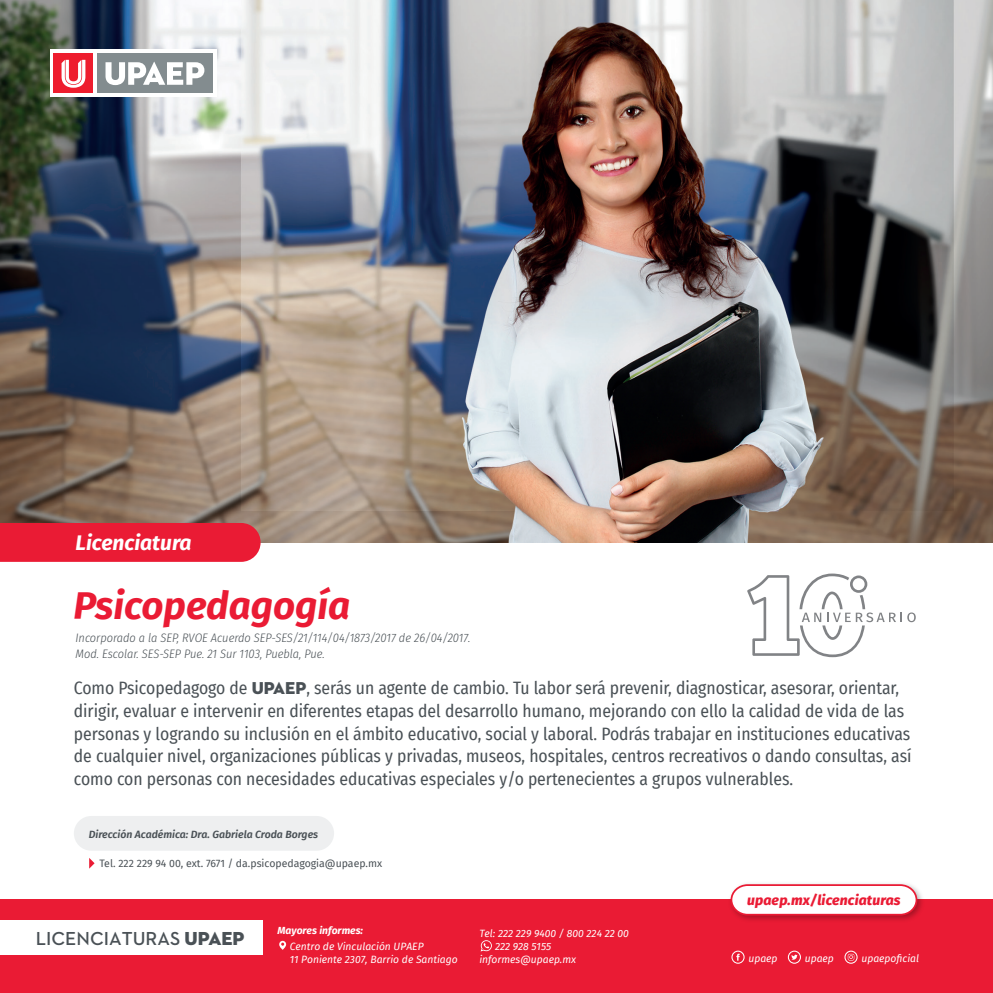
<style>
.page{position:relative;width:993px;height:993px;background:#fff}
.page>*{position:absolute;margin:0;border:0;box-sizing:border-box;transform-origin:0 0}
.t1{font:italic 700 38.5px "Fira Sans";color:#ea1b34}
.t2{font:italic 700 21px "Fira Sans";color:#fff}
.t3{font:600 19.07px "Neutraface 2 Text";color:#4a5156}
.t4{font:17.5px/22.8px "Fira Sans Condensed";color:#4a5156}
.t5{font:italic 800 14px "Fira Sans";letter-spacing:.01em;color:#ea1b34}
.t6{font:italic 300 12.25px/15.8px "Fira Sans Condensed";color:#4a5156}
.t7{font:10.5px "Fira Sans";color:#4a5156}
.t8{font:italic 600 10.5px "Fira Sans";color:#4a5156}
.t9{font:italic 10.33px/13.3px "Fira Sans";color:#fff}
.t10{font:italic 700 10.33px "Fira Sans";color:#fff}
.s1{font-family:"Neutraface 2 Display Titling"}
.s2{font-family:"Neutraface 2 Display Titling";font-weight:400}
</style>
<div class="page">
<div style="left:0;top:899px;width:992px;height:93px;background:#ea1b34"></div>
<img style="left:0;top:0;width:992px;height:542px">
<img style="left:738px;top:890px;width:184px;height:31px">
<svg style="left:730px;top:883px;width:187px;height:33px"></svg>
<svg style="left:731px;top:950px;width:13px;height:13px"></svg>
<svg style="left:787px;top:950px;width:13px;height:13px"></svg>
<svg style="left:844px;top:950px;width:13px;height:13px"></svg>
<svg style="left:480px;top:940px;width:11px;height:11px"></svg>
<svg style="left:89px;top:858px;width:6px;height:10px"></svg>
<svg style="left:279px;top:940px;width:7px;height:9px"></svg>
<div style="left:0;top:920px;width:262px;height:34px;background:#fff"></div>
<svg style="left:907px;top:612px;width:8px;height:10px"></svg>
<svg style="left:747px;top:573px;width:154px;height:84px"></svg>
<div style="left:74px;top:815px;width:260px;height:35px;background:#eeeff0;border-radius:17px"></div>
<div style="left:0;top:523px;width:260px;height:38px;background:#ea1b34"></div>
<svg style="left:50px;top:50px;width:166px;height:47px"></svg>
<div style="left:97px;top:54px;width:115px;height:39px;background:#838c8f"></div>
<svg style="left:105px;top:62px;width:99px;height:23px"></svg>
<div style="left:54px;top:54px;width:39px;height:39px;background:#ee1d2e"></div>
<svg style="left:61px;top:60px;width:24px;height:28px"></svg>
<p class="t2" style="left:75px;top:525px;width:118px">Licenciatura</p>
<h1 class="t1" style="left:74px;top:572px;width:278px">Psicopedagogía</h1>
<p class="t6" style="left:75px;top:629px;width:396px">Incorporado a la SEP, RVOE Acuerdo SEP-SES/21/114/04/1873/2017 de 26/04/2017.<br>Mod. Escolar. SES-SEP Pue. 21 Sur 1103, Puebla, Pue.</p>
<p class="t4" style="left:74px;top:675px;width:839px">Como Psicopedagogo de <span class="s1">UPAEP</span>, serás un agente de cambio. Tu labor será prevenir, diagnosticar, asesorar, orientar, dirigir, evaluar e intervenir en diferentes etapas del desarrollo humano, mejorando con ello la calidad de vida de las personas y logrando su inclusión en el ámbito educativo, social y laboral. Podrás trabajar en instituciones educativas de cualquier nivel, organizaciones públicas y privadas, museos, hospitales, centros recreativos o dando consultas, así como con personas con necesidades educativas especiales y/o pertenecientes a grupos vulnerables.</p>
<p class="t8" style="left:89px;top:825px;width:231px">Dirección Académica: Dra. Gabriela Croda Borges</p>
<p class="t7" style="left:99px;top:855px;width:284px">Tel. 222 229 94 00, ext. 7671 / da.psicopedagogia@upaep.mx</p>
<p class="t3" style="left:36px;top:925px;width:210px">LICENCIATURAS <span class="s2">UPAEP</span></p>
<p class="t10" style="left:277px;top:921px;width:87px">Mayores informes:</p>
<p class="t9" style="left:289px;top:938px;width:169px">Centro de Vinculación UPAEP<br>11 Poniente 2307, Barrio de Santiago</p>
<p class="t9" style="left:479px;top:925px;width:151px">Tel: 222 229 9400 / 800 224 22 00</p>
<p class="t9" style="left:495px;top:938px;width:58px">222 928 5155</p>
<p class="t9" style="left:479px;top:952px;width:98px">informes@upaep.mx</p>
<p class="t5" style="left:746px;top:887px;width:155px">upaep.mx/licenciaturas</p>
<p class="t9" style="left:748px;top:950px;width:31px">upaep</p>
<p class="t9" style="left:804px;top:950px;width:31px">upaep</p>
<p class="t9" style="left:861px;top:950px;width:59px">upaepoficial</p>
</div>
